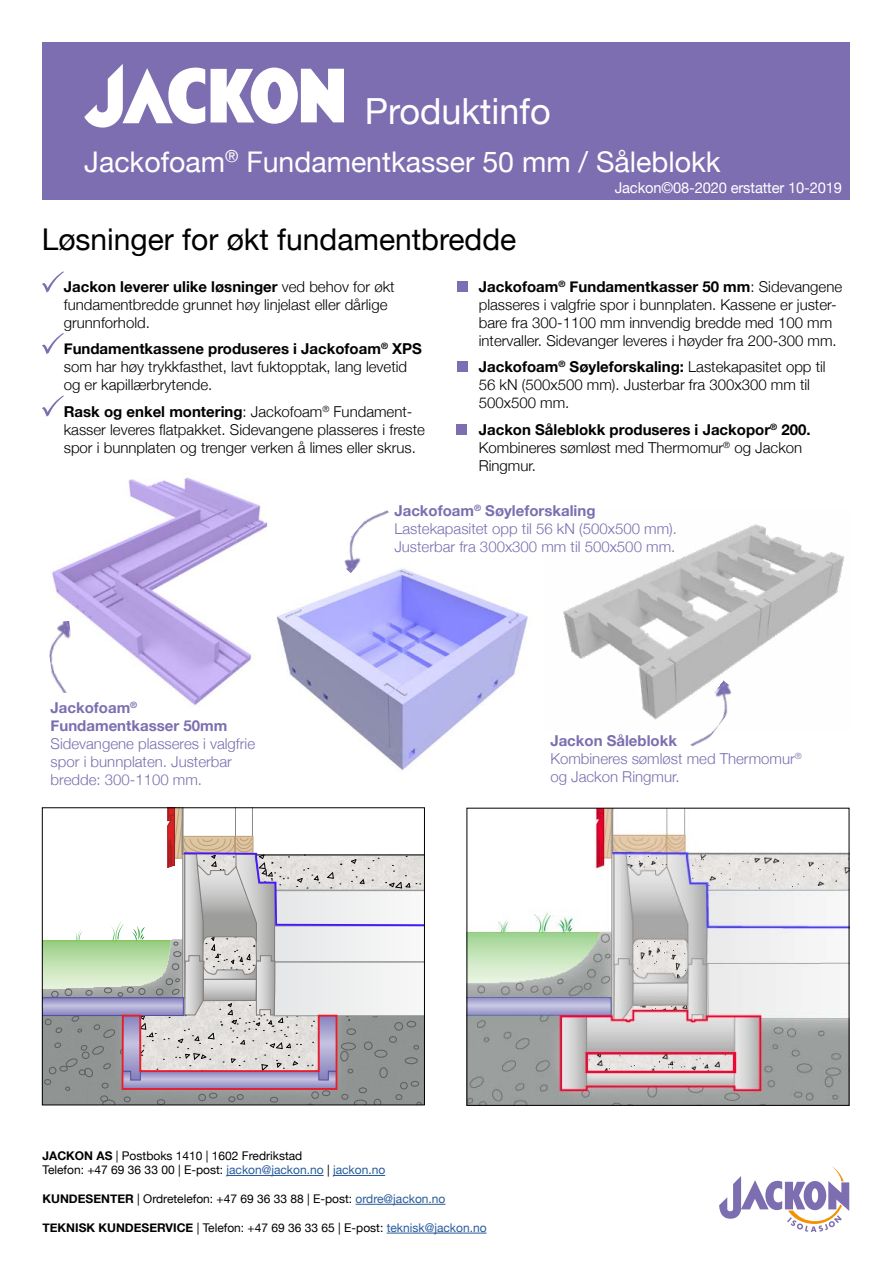
<style>
.page{position:relative;width:893px;height:1263px;background:#fff}
.page>*{position:absolute;margin:0;border:0;box-sizing:border-box;transform-origin:0 0}
.t1{font:36px "Helvetica Neue";color:#fff}
.t2{font:30px "Helvetica Neue";color:#000}
.t3{font:28.5px "Helvetica Neue";color:#fff}
.t4{font:300 15px/18px "Helvetica Neue";color:#000}
.t5{font:300 15px/18px "Helvetica Neue";color:#7c6eb0}
.t6{font:15px "Helvetica Neue";letter-spacing:-.01em;color:#fff}
.t7{font:700 15px/18px "Helvetica Neue";color:#7c6eb0}
.t8{font:12px/14.4px "Helvetica Neue";color:#000}
.s1{font-weight:700}
.s2{color:#275b9b}
</style>
<div class="page">
<img style="left:469px;top:810px;width:378px;height:294px">
<svg style="left:44px;top:809px;width:379px;height:294px"></svg>
<div style="left:42px;top:807px;width:383px;height:298px;border:1px solid #000"></div>
<div style="left:42px;top:43px;width:808px;height:157px;background:#7c6eb0"></div>
<svg style="left:84px;top:64px;width:121px;height:64px"></svg>
<svg style="left:211px;top:68px;width:133px;height:56px"></svg>
<img style="left:52px;top:477px;width:216px;height:229px">
<img style="left:49px;top:621px;width:29px;height:73px">
<svg style="left:42px;top:271px;width:22px;height:22px"></svg>
<svg style="left:42px;top:333px;width:22px;height:21px"></svg>
<svg style="left:42px;top:395px;width:22px;height:22px"></svg>
<svg style="left:719px;top:1166px;width:130px;height:66px"></svg>
<hr style="left:226px;top:1175px;width:98px;height:1px;background:#275b9b">
<hr style="left:333px;top:1175px;width:52px;height:1px;background:#275b9b">
<hr style="left:356px;top:1204px;width:89px;height:1px;background:#275b9b">
<hr style="left:387px;top:1233px;width:100px;height:1px;background:#275b9b">
<div style="left:456px;top:424px;width:11px;height:11px;background:#7c6eb0"></div>
<div style="left:457px;top:361px;width:11px;height:11px;background:#7c6eb0"></div>
<div style="left:457px;top:281px;width:11px;height:11px;background:#7c6eb0"></div>
<img style="left:276px;top:568px;width:252px;height:202px">
<img style="left:563px;top:524px;width:282px;height:196px">
<img style="left:333px;top:510px;width:64px;height:63px">
<img style="left:680px;top:680px;width:62px;height:67px">
<h1 class="t1" style="left:365px;top:85px;width:188px">Produktinfo</h1>
<h3 class="t3" style="left:84px;top:141px;width:638px">Jackofoam<sup>®</sup> Fundamentkasser 50 mm / Såleblokk</h3>
<p class="t6" style="left:615px;top:177px;width:229px">Jackon©08-2020 erstatter 10-2019</p>
<h2 class="t2" style="left:42px;top:217px;width:476px">Løsninger for økt fundamentbredde</h2>
<p class="t4" style="left:64px;top:276px;width:332px"><span class="s1">Jackon leverer ulike løsninger</span> ved behov for økt fundamentbredde grunnet høy linjelast eller dårlige grunnforhold.</p>
<p class="t4" style="left:64px;top:339px;width:360px"><span class="s1">Fundamentkassene produseres i Jackofoam</span><sup>®</sup> <span class="s1">XPS </span>som har høy trykkfasthet, lavt fuktopptak, lang levetid og er kapillærbrytende.</p>
<p class="t4" style="left:64px;top:401px;width:363px"><span class="s1">Rask og enkel montering</span>: Jackofoam<sup>®</sup> Fundament&shy;kasser leveres flatpakket. Sidevangene plasseres i freste spor i bunnplaten og trenger verken å limes eller skrus.</p>
<p class="t4" style="left:479px;top:276px;width:365px"><span class="s1">Jackofoam</span><sup>®</sup> <span class="s1">Fundamentkasser 50 mm</span>: Sidevangene plasseres i valgfrie spor i bunnplaten. Kassene er juster&shy;bare fra 300-1100 mm innvendig bredde med 100 mm intervaller. Sidevanger leveres i høyder fra 200-300 mm.</p>
<p class="t4" style="left:479px;top:357px;width:348px"><span class="s1">Jackofoam</span><sup>®</sup> <span class="s1">Søyleforskaling:</span> Lastekapasitet opp til<br>56 kN (500x500 mm). Justerbar fra 300x300 mm til<br>500x500 mm.</p>
<p class="t4" style="left:479px;top:419px;width:333px"><span class="s1">Jackon Såleblokk produseres i Jackopor</span><sup>®</sup> <span class="s1">200.<br></span>Kombineres sømløst med Thermomur<sup>®</sup> og Jackon<br>Ringmur.</p>
<p class="t7" style="left:51px;top:699px;width:178px">Jackofoam<sup>®<br></sup>Fundamentkasser 50mm</p>
<p class="t5" style="left:51px;top:734px;width:206px">Sidevangene plasseres i valgfrie spor i bunnplaten. Justerbar bredde: 300-1100 mm.</p>
<p class="t5" style="left:394px;top:500px;width:284px"><span class="s1">Jackofoam</span><sup>®</sup> <span class="s1">Søyleforskaling<br></span>Lastekapasitet opp til 56 kN (500x500 mm).<br>Justerbar fra 300x300 mm til 500x500 mm.</p>
<p class="t5" style="left:550px;top:730px;width:253px"><span class="s1">Jackon Såleblokk<br></span>Kombineres sømløst med Thermomur<sup>® </sup>og Jackon Ringmur.</p>
<p class="t8" style="left:43px;top:1149px;width:344px"><span class="s1">JACKON AS</span> | Postboks 1410 | 1602 Fredrikstad<br>Telefon: +47 69 36 33 00 | E-post: <span class="s2">jackon@jackon.no</span> | <span class="s2">jackon.no</span></p>
<p class="t8" style="left:43px;top:1192px;width:404px"><span class="s1">KUNDESENTER</span> | Ordretelefon: +47 69 36 33 88 | E-post: <span class="s2">ordre@jackon.no</span></p>
<p class="t8" style="left:43px;top:1221px;width:446px"><span class="s1">TEKNISK KUNDESERVICE</span> | Telefon: +47 69 36 33 65 | E-post: <span class="s2">teknisk@jackon.no</span></p>
</div>
